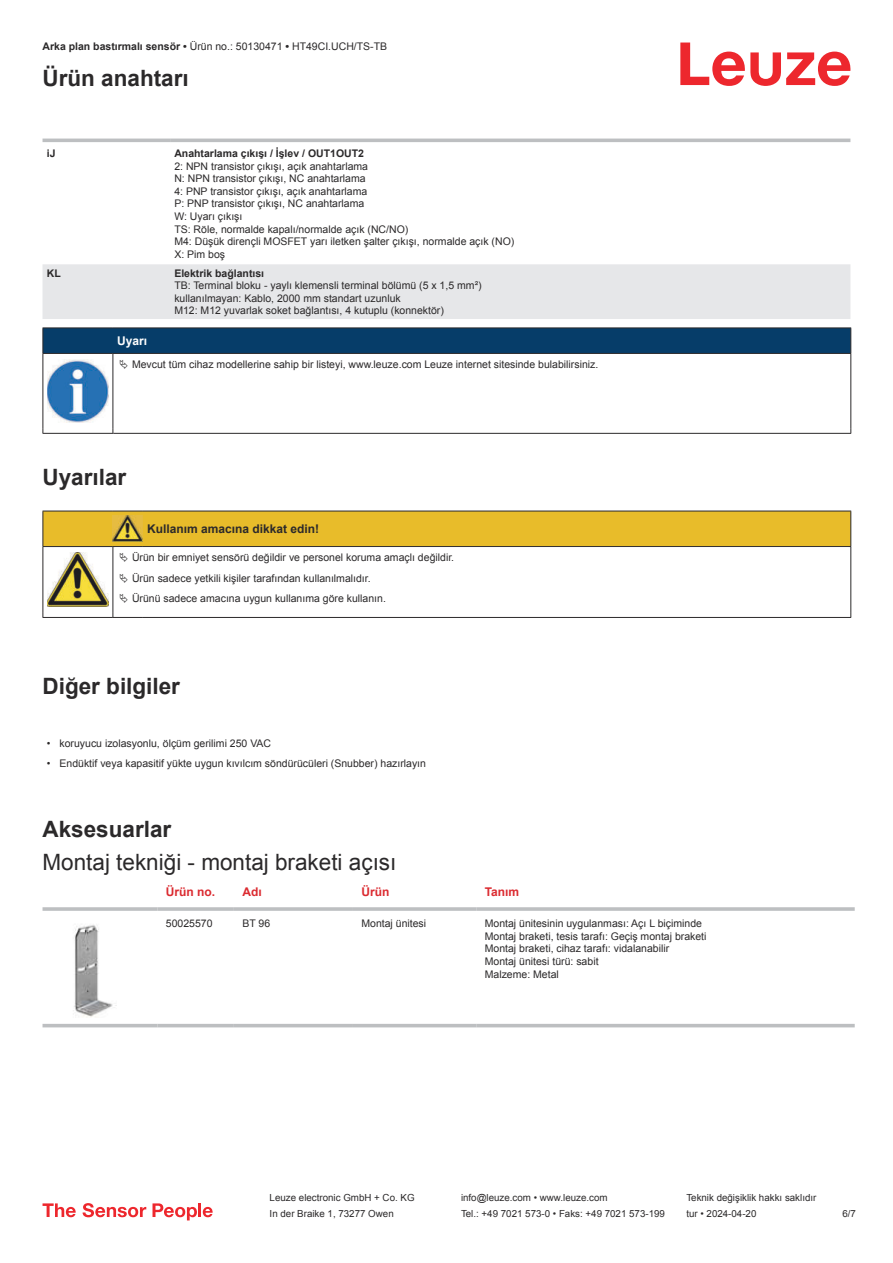
<style>
.page{position:relative;width:893px;height:1263px;background:#fff}
.page>*{position:absolute;margin:0;border:0;box-sizing:border-box;transform-origin:0 0}
.t1{font:700 22.5px "Arial";color:#2b292a}
.t2{font:22.5px "Arial";color:#2b292a}
.t3{font:700 12px "Arial";color:#2b292a}
.t4{font:700 12px "Arial";color:#db2a30}
.t5{font:700 12px "Arial";color:#fff}
.t6{font:10.5px/12.6px "Arial";color:#2b292a}
.t7{font:700 10.5px "Arial";color:#2b292a}
.t8{font:9.75px "Arial";color:#2b292a}
.s1{font-weight:700}
</style>
<div class="page">
<svg style="left:680px;top:43px;width:170px;height:43px"></svg>
<svg style="left:43px;top:138px;width:807px;height:1px"></svg>
<div style="left:43px;top:264px;width:807px;height:55px;background:#e6e7e9"></div>
<hr style="left:43px;top:139px;width:127px;height:3px;background:#bdbfc1">
<hr style="left:170px;top:139px;width:680px;height:3px;background:#bdbfc1">
<svg style="left:43px;top:1023px;width:812px;height:5px;fill:#eff0f0"></svg>
<hr style="left:43px;top:907px;width:114px;height:4px;background:#bdbfc1">
<hr style="left:157px;top:907px;width:77px;height:4px;background:#c8cacc">
<hr style="left:234px;top:907px;width:119px;height:4px;background:#c3c5c7">
<hr style="left:353px;top:907px;width:123px;height:4px;background:#bdbfc1">
<hr style="left:476px;top:907px;width:379px;height:4px;background:#c8cacc">
<hr style="left:43px;top:1024px;width:114px;height:3px;background:#bdbfc1">
<hr style="left:157px;top:1024px;width:77px;height:3px;background:#bdbfc1">
<hr style="left:234px;top:1024px;width:119px;height:3px;background:#bdbfc1">
<hr style="left:353px;top:1024px;width:123px;height:3px;background:#bdbfc1">
<hr style="left:476px;top:1024px;width:379px;height:3px;background:#bdbfc1">
<img style="left:73px;top:924px;width:44px;height:93px">
<svg style="left:43px;top:1203px;width:33px;height:14px"></svg>
<svg style="left:83px;top:1203px;width:63px;height:14px"></svg>
<svg style="left:153px;top:1203px;width:44px;height:17px"></svg>
<hr style="left:198px;top:1203px;width:3px;height:14px;background:#ed272d">
<svg style="left:203px;top:1207px;width:10px;height:10px"></svg>
<svg style="left:44px;top:354px;width:806px;height:79px"></svg>
<hr style="left:43px;top:353px;width:70px;height:1px;background:#2b292a">
<div style="left:43px;top:328px;width:808px;height:25px;background:#063d69"></div>
<hr style="left:113px;top:353px;width:738px;height:1px;background:#2b292a">
<hr style="left:43px;top:354px;width:1px;height:75px;background:#2b292a">
<hr style="left:113px;top:354px;width:1px;height:75px;background:#2b292a">
<hr style="left:850px;top:354px;width:1px;height:75px;background:#2b292a">
<hr style="left:43px;top:433px;width:70px;height:1px;background:#2b292a">
<hr style="left:113px;top:433px;width:738px;height:1px;background:#2b292a">
<img style="left:47px;top:360px;width:61px;height:63px">
<div style="left:115px;top:354px;width:734px;height:21px;background:#fff"></div>
<hr style="left:43px;top:617px;width:70px;height:1px;background:#2b292a">
<hr style="left:113px;top:617px;width:30px;height:1px;background:#2b292a">
<hr style="left:143px;top:617px;width:708px;height:1px;background:#2b292a">
<svg style="left:43px;top:511px;width:808px;height:106px"></svg>
<p class="t6" style="left:43px;top:41px;width:346px"><span class="s1">Arka plan bastırmalı sensör •</span> Ürün no.: 50130471 <span class="s1">•</span> HT49CI.UCH/TS-TB</p>
<h1 class="t1" style="left:43px;top:63px;width:148px">Ürün anahtarı</h1>
<p class="t7" style="left:47px;top:146px;width:10px">iJ</p>
<p class="t7" style="left:174px;top:146px;width:191px">Anahtarlama çıkışı / İşlev / OUT1OUT2</p>
<p class="t6" style="left:174px;top:160px;width:341px">2: NPN transistor çıkışı, açık anahtarlama<br>N: NPN transistor çıkışı, NC anahtarlama<br>4: PNP transistor çıkışı, açık anahtarlama<br>P: PNP transistor çıkışı, NC anahtarlama<br>W: Uyarı çıkışı<br>TS: Röle, normalde kapalı/normalde açık (NC/NO)<br>M4: Düşük dirençli MOSFET yarı iletken şalter çıkışı, normalde açık (NO)<br>X: Pim boş</p>
<p class="t7" style="left:47px;top:269px;width:15px">KL</p>
<p class="t7" style="left:174px;top:265px;width:91px">Elektrik bağlantısı</p>
<p class="t6" style="left:174px;top:279px;width:309px">TB: Terminal bloku - yaylı klemensli terminal bölümü (5 x 1,5 mm²) kullanılmayan: Kablo, 2000 mm standart uzunluk<br>M12: M12 yuvarlak soket bağlantısı, 4 kutuplu (konnektör)</p>
<p class="t5" style="left:117px;top:332px;width:32px">Uyarı</p>
<p class="t6" style="left:132px;top:358px;width:468px">Mevcut tüm cihaz modellerine sahip bir listeyi, www.leuze.com Leuze internet sitesinde bulabilirsiniz.</p>
<h1 class="t1" style="left:43px;top:461px;width:85px">Uyarılar</h1>
<p class="t3" style="left:147px;top:520px;width:174px">Kullanım amacına dikkat edin!</p>
<p class="t6" style="left:132px;top:547px;width:324px;line-height:20.2px">Ürün bir emniyet sensörü değildir ve personel koruma amaçlı değildir.<br>Ürün sadece yetkili kişiler tarafından kullanılmalıdır.<br>Ürünü sadece amacına uygun kullanıma göre kullanın.</p>
<h1 class="t1" style="left:43px;top:670px;width:139px">Diğer bilgiler</h1>
<p class="t6" style="left:47px;top:737px;width:226px">• koruyucu izolasyonlu, ölçüm gerilimi 250 VAC</p>
<p class="t6" style="left:47px;top:757px;width:381px">• Endüktif veya kapasitif yükte uygun kıvılcım söndürücüleri (Snubber) hazırlayın</p>
<h1 class="t1" style="left:43px;top:813px;width:130px">Aksesuarlar</h1>
<h1 class="t2" style="left:43px;top:847px;width:355px">Montaj tekniği - montaj braketi açısı</h1>
<p class="t4" style="left:166px;top:884px;width:51px">Ürün no.</p>
<p class="t4" style="left:242px;top:884px;width:21px">Adı</p>
<p class="t4" style="left:361px;top:888px;width:29px">Ürün</p>
<p class="t4" style="left:485px;top:884px;width:36px">Tanım</p>
<p class="t6" style="left:166px;top:918px;width:48px">50025570</p>
<p class="t6" style="left:242px;top:918px;width:29px">BT 96</p>
<p class="t6" style="left:361px;top:917px;width:66px">Montaj ünitesi</p>
<p class="t6" style="left:485px;top:917px;width:223px">Montaj ünitesinin uygulanması: Açı L biçiminde Montaj braketi, tesis tarafı: Geçiş montaj braketi Montaj braketi, cihaz tarafı: vidalanabilir<br>Montaj ünitesi türü: sabit<br>Malzeme: Metal</p>
<p class="t8" style="left:270px;top:1191px;width:146px">Leuze electronic GmbH + Co. KG</p>
<p class="t8" style="left:461px;top:1191px;width:148px">info@leuze.com • www.leuze.com</p>
<p class="t8" style="left:686px;top:1191px;width:132px">Teknik değişiklik hakkı saklıdır</p>
<p class="t8" style="left:270px;top:1207px;width:126px">In der Braike 1, 73277 Owen</p>
<p class="t8" style="left:461px;top:1207px;width:205px">Tel.: +49 7021 573-0 • Faks: +49 7021 573-199</p>
<p class="t8" style="left:686px;top:1207px;width:72px">tur • 2024-04-20</p>
<p class="t8" style="left:842px;top:1210px;width:15px">6 /7</p>
</div>
